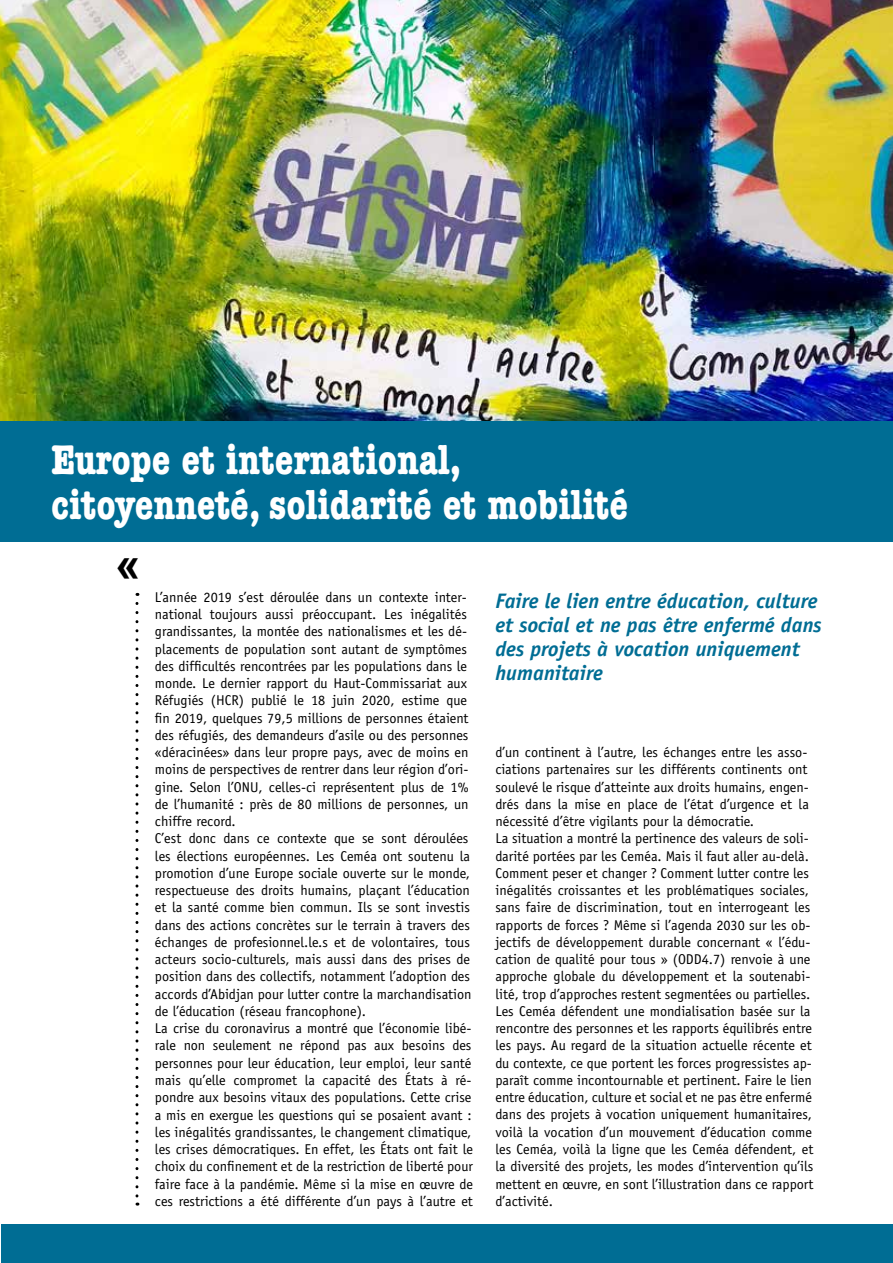
<style>
.page{position:relative;width:893px;height:1263px;background:#fff}
.page>*{position:absolute;margin:0;border:0;box-sizing:border-box;transform-origin:0 0}
.t1{font:700 45px "Arial";color:#000}
.t2{font:700 condensed 42px/45px "American Typewriter";color:#fff}
.t3{font:italic 700 21px/24px "Officina Sans";color:#006d94}
.t4{font:14.25px/17.2px "Officina Sans";color:#000}
</style>
<div class="page">
<div style="left:0;top:419px;width:893px;height:123px;background:#006d94"></div>
<img style="left:0;top:0;width:893px;height:420px">
<svg style="left:135px;top:603px;width:3px;height:602px"></svg>
<div style="left:1px;top:1225px;width:892px;height:38px;background:#006d94"></div>
<h2 class="t2" style="left:51px;top:437px;width:579px">Europe et international, citoyenneté, solidarité et mobilité</h2>
<h1 class="t1" style="left:115px;top:534px;width:27px">«</h1>
<p class="t4" style="left:155px;top:588px;width:320px">L’année 2019 s’est déroulée dans un contexte inter&shy;national toujours aussi préoccupant. Les inégalités grandissantes, la montée des nationalismes et les dé&shy;placements de population sont autant de symptômes des difficultés rencontrées par les populations dans le monde. Le dernier rapport du Haut-Commissariat aux Réfugiés (HCR) publié le 18 juin 2020, estime que fin 2019, quelques 79,5 millions de personnes étaient des réfugiés, des demandeurs d’asile ou des personnes «déracinées» dans leur propre pays, avec de moins en moins de perspectives de rentrer dans leur région d’ori&shy;gine. Selon l’ONU, celles-ci représentent plus de 1% de l’humanité : près de 80 millions de personnes, un chiffre record.<br>C’est donc dans ce contexte que se sont déroulées les élections européennes. Les Ceméa ont soutenu la promotion d’une Europe sociale ouverte sur le monde, respectueuse des droits humains, plaçant l’éducation et la santé comme bien commun. Ils se sont investis dans des actions concrètes sur le terrain à travers des échanges de profesionnel.le.s et de volontaires, tous acteurs socio-culturels, mais aussi dans des prises de position dans des collectifs, notamment l’adoption des accords d’Abidjan pour lutter contre la marchandisation de l’éducation (réseau francophone).<br>La crise du coronavirus a montré que l’économie libé&shy;rale non seulement ne répond pas aux besoins des personnes pour leur éducation, leur emploi, leur santé mais qu’elle compromet la capacité des États à ré&shy;pondre aux besoins vitaux des populations. Cette crise a mis en exergue les questions qui se posaient avant : les inégalités grandissantes, le changement climatique, les crises démocratiques. En effet, les États ont fait le choix du confinement et de la restriction de liberté pour faire face à la pandémie. Même si la mise en œuvre de ces restrictions a été différente d’un pays à l’autre et</p>
<h3 class="t3" style="left:495px;top:589px;width:328px">Faire le lien entre éducation, culture et social et ne pas être enfermé dans des projets à vocation uniquement humanitaire</h3>
<p class="t4" style="left:495px;top:744px;width:320px">d’un continent à l’autre, les échanges entre les asso&shy;ciations partenaires sur les différents continents ont soulevé le risque d’atteinte aux droits humains, engen&shy;drés dans la mise en place de l’état d’urgence et la nécessité d’être vigilants pour la démocratie.<br>La situation a montré la pertinence des valeurs de soli&shy;darité portées par les Ceméa. Mais il faut aller au-delà.<br>Comment peser et changer ? Comment lutter contre les inégalités croissantes et les problématiques sociales, sans faire de discrimination, tout en interrogeant les rapports de forces ? Même si l’agenda 2030 sur les ob&shy;jectifs de développement durable concernant « l’édu&shy;cation de qualité pour tous » (ODD4.7) renvoie à une approche globale du développement et la soutenabi&shy;lité, trop d’approches restent segmentées ou partielles.<br>Les Ceméa défendent une mondialisation basée sur la rencontre des personnes et les rapports équilibrés entre les pays. Au regard de la situation actuelle récente et du contexte, ce que portent les forces progressistes ap&shy;paraît comme incontournable et pertinent. Faire le lien entre éducation, culture et social et ne pas être enfermé dans des projets à vocation uniquement humanitaires, voilà la vocation d’un mouvement d’éducation comme les Ceméa, voilà la ligne que les Ceméa défendent, et la diversité des projets, les modes d’intervention qu’ils mettent en œuvre, en sont l’illustration dans ce rapport d’activité.</p>
</div>
